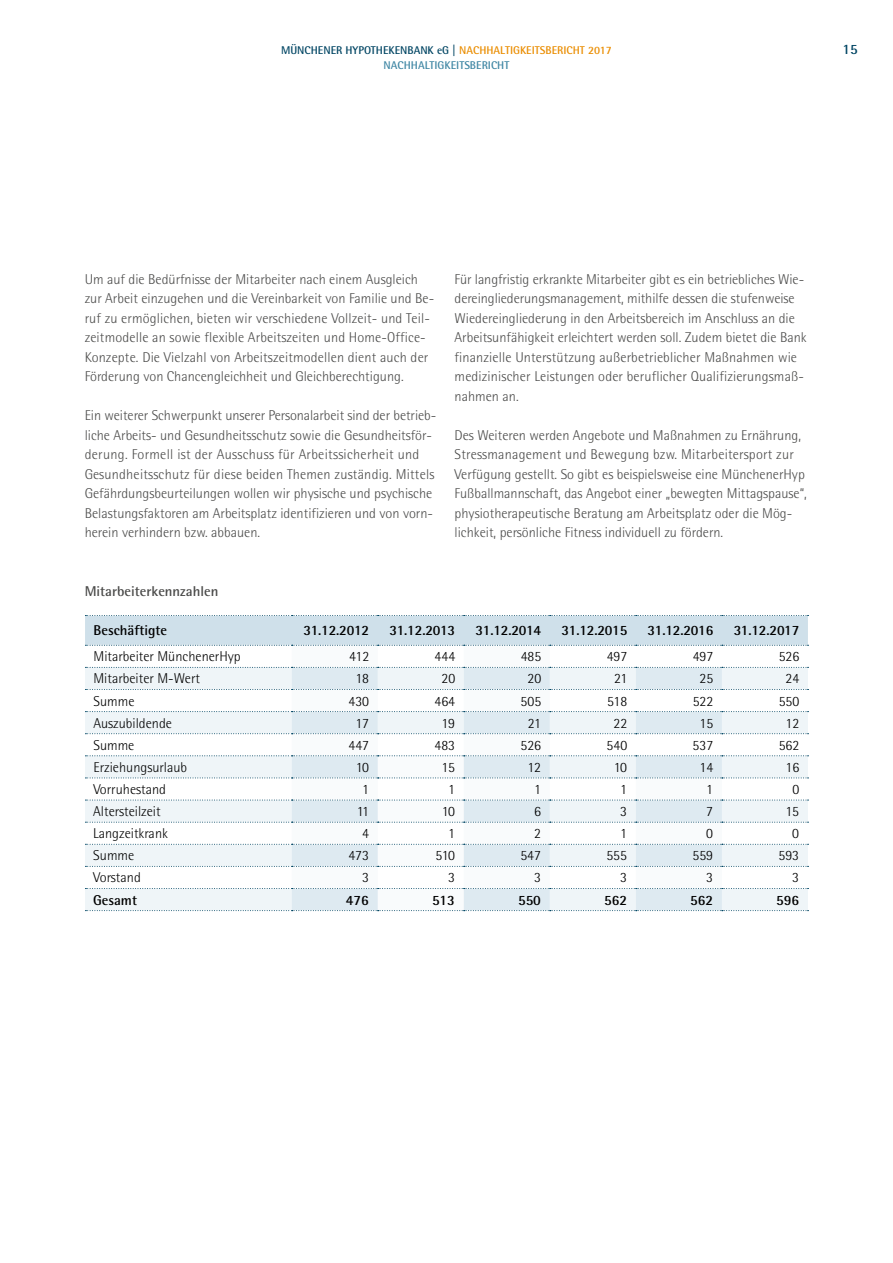
<style>
.page{position:relative;width:893px;height:1263px;background:#fff}
.page>*{position:absolute;margin:0;border:0;box-sizing:border-box;transform-origin:0 0}
.t1{font:300 14.25px/19.5px "Rotis Semi Sans Pro";color:#4a4a49}
.t2{font:300 14.25px "Rotis Semi Sans Pro";color:#000}
.t3{font:700 14.25px "Rotis Semi Sans Pro";letter-spacing:-.005em;color:#000}
.t4{font:700 14.25px "Rotis Semi Sans Pro";color:#4a4a49}
.t5{font:700 14.25px "Rotis Semi Sans Pro";color:#004563}
.t6{font:700 11.25px "Rotis Semi Sans Pro";color:#004563}
.t7{font:700 11.25px "Rotis Semi Sans Pro";color:#4087a4}
.s1{color:#ea8d00}
</style>
<div class="page">
<svg style="left:85px;top:668px;width:723px;height:242px;fill:#eff5f8"></svg>
<svg style="left:292px;top:668px;width:430px;height:242px"></svg>
<svg style="left:85px;top:615px;width:723px;height:31px;background:#cddee8"></svg>
<svg style="left:85px;top:689px;width:723px;height:1px"></svg>
<svg style="left:85px;top:733px;width:723px;height:1px"></svg>
<svg style="left:85px;top:777px;width:723px;height:1px"></svg>
<svg style="left:85px;top:800px;width:723px;height:1px"></svg>
<svg style="left:85px;top:822px;width:723px;height:1px"></svg>
<svg style="left:85px;top:844px;width:723px;height:1px"></svg>
<svg style="left:85px;top:866px;width:723px;height:1px"></svg>
<svg style="left:85px;top:888px;width:723px;height:1px"></svg>
<svg style="left:85px;top:910px;width:723px;height:1px"></svg>
<svg style="left:85px;top:667px;width:723px;height:1px"></svg>
<svg style="left:85px;top:711px;width:723px;height:1px"></svg>
<svg style="left:85px;top:755px;width:723px;height:1px"></svg>
<p class="t6" style="left:281px;top:43px;width:332px">MÜNCHENER HYPOTHEKENBANK eG | <span class="s1">NACHHALTIGKEITSBERICHT 2017</span></p>
<p class="t5" style="left:842px;top:40px;width:17px">15</p>
<p class="t7" style="left:384px;top:58px;width:127px">NACHHALTIGKEITSBERICHT</p>
<p class="t1" style="left:85px;top:269px;width:351px">Um auf die Bedürfnisse der Mitarbeiter nach einem Ausgleich zur Arbeit einzugehen und die Vereinbarkeit von Familie und Be&shy;ruf zu ermöglichen, bieten wir verschiedene Vollzeit- und Teil&shy;zeitmodelle an sowie flexible Arbeitszeiten und Home-Office-Konzepte. Die Vielzahl von Arbeitszeitmodellen dient auch der Förderung von Chancengleichheit und Gleichberechtigung.</p>
<p class="t1" style="left:85px;top:406px;width:353px">Ein weiterer Schwerpunkt unserer Personalarbeit sind der betrieb&shy;liche Arbeits- und Gesundheitsschutz sowie die Gesundheitsför&shy;derung. Formell ist der Ausschuss für Arbeitssicherheit und Gesundheitsschutz für diese beiden Themen zuständig. Mittels Gefährdungsbeurteilungen wollen wir physische und psychische Belastungsfaktoren am Arbeitsplatz identifizieren und von vorn&shy;herein verhindern bzw. abbauen.</p>
<p class="t4" style="left:85px;top:582px;width:135px">Mitarbeiterkennzahlen</p>
<p class="t1" style="left:455px;top:269px;width:354px">Für langfristig erkrankte Mitarbeiter gibt es ein betriebliches Wie&shy;dereingliederungsmanagement, mithilfe dessen die stufenweise Wiedereingliederung in den Arbeitsbereich im Anschluss an die Arbeitsunfähigkeit erleichtert werden soll. Zudem bietet die Bank finanzielle Unterstützung außerbetrieblicher Maßnahmen wie medizinischer Leistungen oder beruflicher Qualifizierungsmaß&shy;nahmen an.</p>
<p class="t1" style="left:455px;top:425px;width:354px">Des Weiteren werden Angebote und Maßnahmen zu Ernährung, Stressmanagement und Bewegung bzw. Mitarbeitersport zur Verfügung gestellt. So gibt es beispielsweise eine MünchenerHyp Fußballmannschaft, das Angebot einer „bewegten Mittagspause“, physiotherapeutische Beratung am Arbeitsplatz oder die Mög&shy;lichkeit, persönliche Fitness individuell zu fördern.</p>
<p class="t3" style="left:94px;top:622px;width:75px">Beschäftigte</p>
<p class="t3" style="left:303px;top:622px;width:67px">31.12.2012</p>
<p class="t3" style="left:390px;top:622px;width:67px">31.12.2013</p>
<p class="t3" style="left:476px;top:622px;width:67px">31.12.2014</p>
<p class="t3" style="left:562px;top:622px;width:67px">31.12.2015</p>
<p class="t3" style="left:648px;top:622px;width:67px">31.12.2016</p>
<p class="t3" style="left:734px;top:622px;width:67px">31.12.2017</p>
<p class="t2" style="left:94px;top:648px;width:149px">Mitarbeiter MünchenerHyp</p>
<p class="t2" style="left:349px;top:648px;width:22px">412</p>
<p class="t2" style="left:435px;top:648px;width:22px">444</p>
<p class="t2" style="left:521px;top:648px;width:22px">485</p>
<p class="t2" style="left:607px;top:648px;width:22px">497</p>
<p class="t2" style="left:693px;top:648px;width:22px">497</p>
<p class="t2" style="left:779px;top:648px;width:22px">526</p>
<p class="t2" style="left:93px;top:670px;width:108px">Mitarbeiter M-Wert</p>
<p class="t2" style="left:355px;top:670px;width:15px">18</p>
<p class="t2" style="left:441px;top:670px;width:15px">20</p>
<p class="t2" style="left:527px;top:670px;width:15px">20</p>
<p class="t2" style="left:614px;top:670px;width:15px">21</p>
<p class="t2" style="left:700px;top:670px;width:15px">25</p>
<p class="t2" style="left:786px;top:670px;width:15px">24</p>
<p class="t2" style="left:93px;top:692px;width:43px">Summe</p>
<p class="t2" style="left:349px;top:692px;width:22px">430</p>
<p class="t2" style="left:435px;top:692px;width:22px">464</p>
<p class="t2" style="left:521px;top:692px;width:22px">505</p>
<p class="t2" style="left:607px;top:692px;width:22px">518</p>
<p class="t2" style="left:693px;top:692px;width:22px">522</p>
<p class="t2" style="left:779px;top:692px;width:22px">550</p>
<p class="t2" style="left:93px;top:715px;width:80px">Auszubildende</p>
<p class="t2" style="left:355px;top:715px;width:15px">17</p>
<p class="t2" style="left:441px;top:715px;width:15px">19</p>
<p class="t2" style="left:528px;top:715px;width:15px">21</p>
<p class="t2" style="left:613px;top:715px;width:15px">22</p>
<p class="t2" style="left:699px;top:715px;width:15px">15</p>
<p class="t2" style="left:785px;top:715px;width:15px">12</p>
<p class="t2" style="left:93px;top:737px;width:43px">Summe</p>
<p class="t2" style="left:348px;top:737px;width:22px">447</p>
<p class="t2" style="left:434px;top:737px;width:22px">483</p>
<p class="t2" style="left:521px;top:737px;width:22px">526</p>
<p class="t2" style="left:607px;top:737px;width:22px">540</p>
<p class="t2" style="left:693px;top:737px;width:22px">537</p>
<p class="t2" style="left:779px;top:737px;width:22px">562</p>
<p class="t2" style="left:93px;top:759px;width:95px">Erziehungsurlaub</p>
<p class="t2" style="left:356px;top:759px;width:15px">10</p>
<p class="t2" style="left:441px;top:759px;width:15px">15</p>
<p class="t2" style="left:527px;top:759px;width:15px">12</p>
<p class="t2" style="left:614px;top:759px;width:15px">10</p>
<p class="t2" style="left:699px;top:759px;width:15px">14</p>
<p class="t2" style="left:785px;top:759px;width:15px">16</p>
<p class="t2" style="left:93px;top:781px;width:74px">Vorruhestand</p>
<p class="t2" style="left:362px;top:781px;width:8px">1</p>
<p class="t2" style="left:448px;top:781px;width:8px">1</p>
<p class="t2" style="left:534px;top:781px;width:8px">1</p>
<p class="t2" style="left:620px;top:781px;width:8px">1</p>
<p class="t2" style="left:706px;top:781px;width:8px">1</p>
<p class="t2" style="left:792px;top:781px;width:8px">0</p>
<p class="t2" style="left:93px;top:803px;width:69px">Altersteilzeit</p>
<p class="t2" style="left:357px;top:803px;width:14px">11</p>
<p class="t2" style="left:442px;top:803px;width:15px">10</p>
<p class="t2" style="left:534px;top:803px;width:8px">6</p>
<p class="t2" style="left:620px;top:803px;width:8px">3</p>
<p class="t2" style="left:706px;top:803px;width:8px">7</p>
<p class="t2" style="left:785px;top:803px;width:15px">15</p>
<p class="t2" style="left:93px;top:825px;width:76px">Langzeitkrank</p>
<p class="t2" style="left:362px;top:825px;width:8px">4</p>
<p class="t2" style="left:448px;top:825px;width:8px">1</p>
<p class="t2" style="left:534px;top:825px;width:8px">2</p>
<p class="t2" style="left:620px;top:825px;width:8px">1</p>
<p class="t2" style="left:706px;top:825px;width:8px">0</p>
<p class="t2" style="left:792px;top:825px;width:8px">0</p>
<p class="t2" style="left:93px;top:847px;width:43px">Summe</p>
<p class="t2" style="left:348px;top:847px;width:22px">473</p>
<p class="t2" style="left:435px;top:847px;width:21px">510</p>
<p class="t2" style="left:520px;top:847px;width:22px">547</p>
<p class="t2" style="left:606px;top:847px;width:22px">555</p>
<p class="t2" style="left:692px;top:847px;width:22px">559</p>
<p class="t2" style="left:778px;top:847px;width:22px">593</p>
<p class="t2" style="left:93px;top:869px;width:49px">Vorstand</p>
<p class="t2" style="left:362px;top:869px;width:8px">3</p>
<p class="t2" style="left:448px;top:869px;width:8px">3</p>
<p class="t2" style="left:534px;top:869px;width:8px">3</p>
<p class="t2" style="left:620px;top:869px;width:8px">3</p>
<p class="t2" style="left:706px;top:869px;width:8px">3</p>
<p class="t2" style="left:792px;top:869px;width:8px">3</p>
<p class="t3" style="left:93px;top:891px;width:45px">Gesamt</p>
<p class="t3" style="left:346px;top:891px;width:24px">476</p>
<p class="t3" style="left:432px;top:891px;width:24px">513</p>
<p class="t3" style="left:518px;top:891px;width:24px">550</p>
<p class="t3" style="left:604px;top:891px;width:24px">562</p>
<p class="t3" style="left:690px;top:891px;width:24px">562</p>
<p class="t3" style="left:776px;top:891px;width:24px">596</p>
</div>
